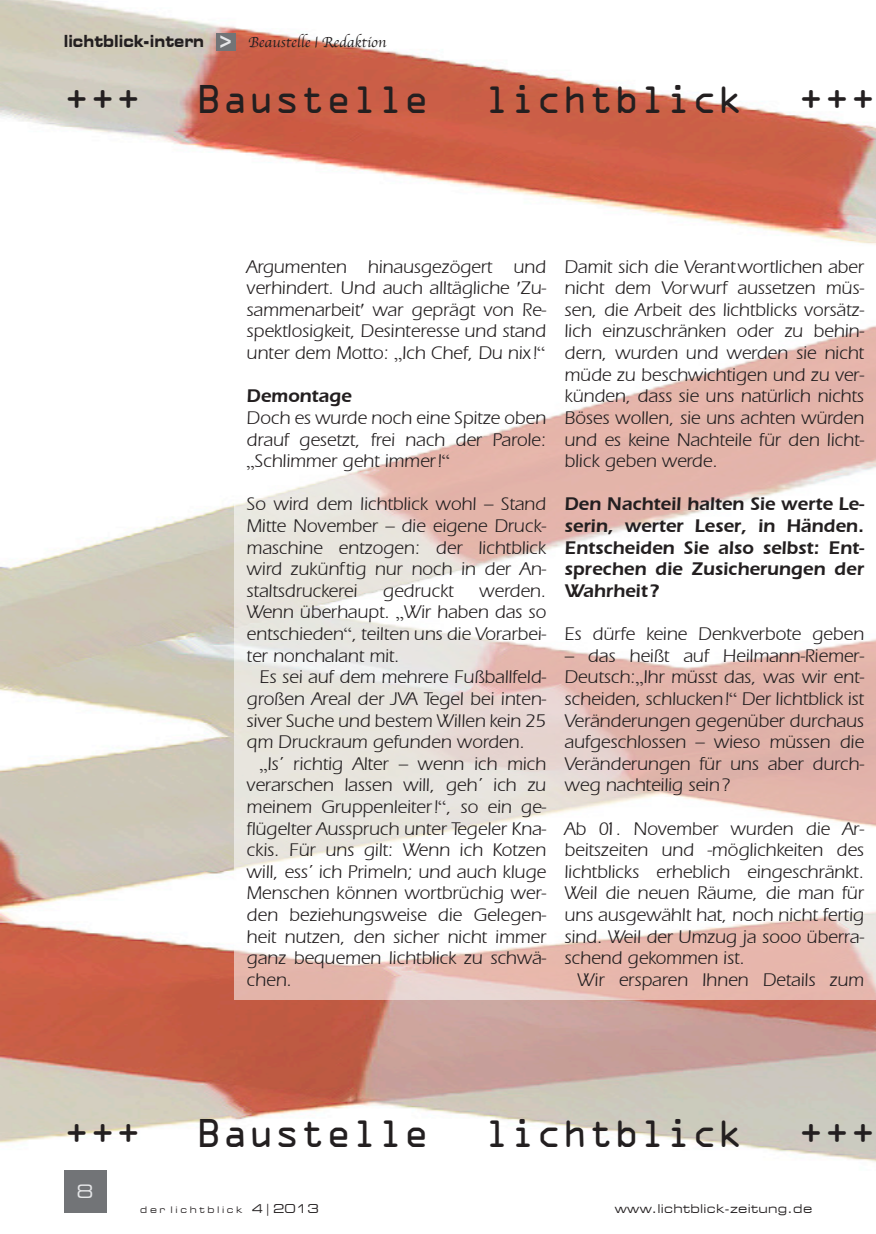
<style>
.page{position:relative;width:876px;height:1234px;background:#fff}
.page>*{position:absolute;margin:0;border:0;box-sizing:border-box;transform-origin:0 0}
.t1{font:36px "OCRA Std";color:#231f20}
.t2{font:18px/21.6px "Erwin Normal";color:#231f20;text-align:justify}
.t3{font:700 18px/21.6px "Erwin";color:#231f20;text-align:justify}
.t4{font:expanded 18px "Square 721 BT";color:#e6e7e9}
.t5{font:15px "Apple Chancery";color:#231f20}
.t6{font:expanded 12px "Square 721 BT";letter-spacing:.025em;color:#231f20}
.t7{font:expanded 9px "Square 721 BT";color:#231f20}
.s1{font-family:"Square 721 BT";font-weight:700;font-stretch:expanded;font-size:16.5px}
.s2{font-family:"Stencil Std";font-size:21px;color:#e6e7e9}
.s3{font-family:"Times New Roman"}
.s4{font-size:12px}
</style>
<div class="page">
<img style="left:0;top:0;width:876px;height:1213px">
<div style="left:216px;top:33px;width:19px;height:17px;background:#727477"></div>
<div style="left:64px;top:1169px;width:42px;height:43px;background:#727477"></div>
<svg style="left:234px;top:243px;width:642px;height:756px"></svg>
<p class="t5" style="left:64px;top:33px;width:324px"><span class="s1">lichtblick-intern</span> <span class="s2">&gt;</span> Beaustelle | Redaktion</p>
<h1 class="t1" style="left:64px;top:83px;width:79px">+++</h1>
<h1 class="t1" style="left:196px;top:83px;width:235px">Baustelle</h1>
<h1 class="t1" style="left:484px;top:83px;width:261px">lichtblick</h1>
<h1 class="t1" style="left:798px;top:83px;width:79px">+++</h1>
<p class="t2" style="left:247px;top:255px;width:301px">Argumenten hinausgezögert und verhindert. Und auch alltägliche <span class="s3">′</span>Zu&shy;sammenarbeit<span class="s3">′</span> war geprägt von Re&shy;spektlosigkeit, Desinteresse und stand unter dem Motto: <span class="s3">„</span>Ich Chef, Du nix !<span class="s3">“</span></p>
<p class="t3" style="left:247px;top:385px;width:107px">Demontage</p>
<p class="t2" style="left:247px;top:406px;width:301px">Doch es wurde noch eine Spitze oben drauf gesetzt, frei nach der Parole: <span class="s3">„</span>Schlimmer geht immer!<span class="s3">“</span></p>
<p class="t2" style="left:247px;top:493px;width:301px">So wird dem lichtblick wohl – Stand Mitte November – die eigene Druck&shy;maschine entzogen: der lichtblick wird zukünftig nur noch in der An&shy;staltsdruckerei</p>
<p class="t2" style="left:247px;top:579px;width:301px;text-indent:233px">werden.<br>Wenn überhaupt. <span class="s3">„</span>Wir haben das so entschieden<span class="s3">“</span>, teilten uns die Vorarbei&shy;ter nonchalant mit.</p>
<p class="t2" style="left:247px;top:666px;width:301px;text-indent:13px">Es sei auf dem mehrere Fußballfeld&shy;großen Areal der JVA Tegel bei inten&shy;siver Suche und bestem Willen kein 25 qm Druckraum gefunden worden.</p>
<p class="t2" style="left:247px;top:752px;width:301px;text-indent:13px"><span class="s3">„</span>Is´ richtig Alter – wenn ich mich verarschen lassen will, geh´ ich zu meinem Gruppenleiter!<span class="s3">“</span>, so ein ge&shy;flügelter Ausspruch unter Tegeler Kna&shy;ckis. Für uns gilt: Wenn ich Kotzen will, ess´ ich Primeln; und auch kluge Menschen können wortbrüchig wer&shy;den beziehungsweise die Gelegen&shy;heit nutzen, den sicher nicht immer ganz bequemen lichtblick zu schwä&shy;chen.</p>
<p class="t2" style="left:383px;top:579px;width:72px">gedruckt</p>
<p class="t2" style="left:564px;top:255px;width:301px">Damit sich die Verantwortlichen aber nicht dem Vorwurf aussetzen müs&shy;sen, die Arbeit des lichtblicks vorsätz&shy;lich einzuschränken oder zu behin&shy;dern, wurden und werden sie nicht müde zu beschwichtigen und zu ver&shy;künden, dass sie uns natürlich nichts Böses wollen, sie uns achten würden und es keine Nachteile für den licht&shy;blick geben werde.</p>
<p class="t3" style="left:564px;top:493px;width:301px">Den Nachteil halten Sie werte Le&shy;serin, werter Leser, in Händen.<br>Entscheiden Sie also selbst: Ent&shy;sprechen die Zusicherungen der Wahrheit?</p>
<p class="t2" style="left:564px;top:622px;width:301px">Es dürfe keine Denkverbote geben</p>
<p class="t2" style="left:564px;top:644px;width:301px">– das heißt auf Heilmann-Riemer-Deutsch:<span class="s3">„</span>Ihr müsst das, was wir ent&shy;scheiden, schlucken!<span class="s3">“</span> Der lichtblick ist Veränderungen gegenüber durchaus aufgeschlossen – wieso müssen die Veränderungen für uns aber durch&shy;weg nachteilig sein?</p>
<p class="t2" style="left:564px;top:817px;width:301px">Ab 01. November wurden die Ar&shy;beitszeiten und -möglichkeiten des lichtblicks erheblich eingeschränkt.<br>Weil die neuen Räume, die man für uns ausgewählt hat, noch nicht fertig sind. Weil der Umzug ja sooo überra&shy;schend gekommen ist.</p>
<p class="t2" style="left:577px;top:968px;width:288px">Wir ersparen Ihnen Details zum</p>
<h1 class="t1" style="left:64px;top:1117px;width:79px">+++</h1>
<h1 class="t1" style="left:196px;top:1117px;width:235px">Baustelle</h1>
<h1 class="t1" style="left:484px;top:1117px;width:261px">lichtblick</h1>
<h1 class="t1" style="left:798px;top:1117px;width:79px">+++</h1>
<p class="t4" style="left:76px;top:1180px;width:19px">8</p>
<p class="t7" style="left:140px;top:1203px;width:180px">d e r l i c h t b l i c k <span class="s4">4| 2013</span></p>
<p class="t6" style="left:615px;top:1200px;width:199px">www.lichtblick-zeitung.de</p>
</div>
